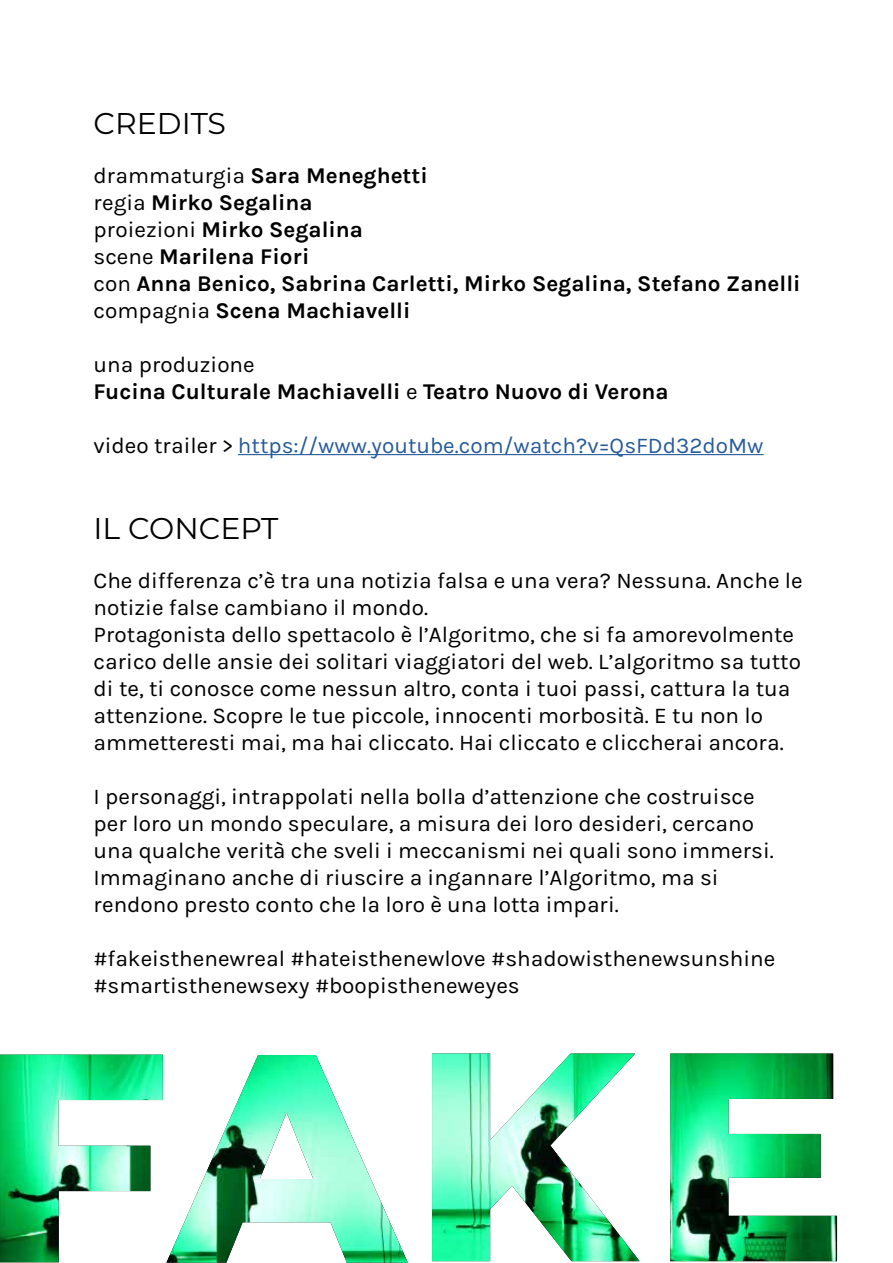
<style>
.page{position:relative;width:893px;height:1263px;background:#fff}
.page>*{position:absolute;margin:0;border:0;box-sizing:border-box;transform-origin:0 0}
.t1{font:30px "Montserrat";color:#000}
.t2{font:22.5px/27px "Karla";color:#000}
.t3{font:700 22.5px/27px "Karla";color:#000}
.t4{font:22.5px "Karla";color:#275b9b}
.s1{font-weight:400}
.s2{color:#000}
</style>
<div class="page">
<img style="left:0;top:1055px;width:163px;height:207px">
<img style="left:166px;top:1055px;width:242px;height:207px">
<img style="left:432px;top:1053px;width:208px;height:208px">
<img style="left:670px;top:1053px;width:167px;height:208px">
<hr style="left:238px;top:454px;width:526px;height:1px;background:#275b9b">
<h1 class="t1" style="left:94px;top:103px;width:134px">CREDITS</h1>
<p class="t3" style="left:94px;top:162px;width:708px"><span class="s1">drammaturgia</span> Sara Meneghetti<br><span class="s1">regia</span> Mirko Segalina<br><span class="s1">proiezioni</span> Mirko Segalina<br><span class="s1">scene</span> Marilena Fiori<br><span class="s1">con</span> Anna Benico, Sabrina Carletti, Mirko Segalina, Stefano Zanelli <span class="s1">compagnia</span> Scena Machiavelli</p>
<p class="t3" style="left:94px;top:351px;width:577px"><span class="s1">una produzione<br></span>Fucina Culturale Machiavelli <span class="s1">e</span> Teatro Nuovo di Verona</p>
<p class="t4" style="left:94px;top:433px;width:671px"><span class="s2">video trailer &gt;</span> https://www.youtube.com/watch?v=QsFDd32doMw</p>
<h1 class="t1" style="left:94px;top:508px;width:186px">IL CONCEPT</h1>
<p class="t2" style="left:94px;top:567px;width:711px">Che differenza c’è tra una notizia falsa e una vera? Nessuna. Anche le notizie false cambiano il mondo.<br>Protagonista dello spettacolo è l’Algoritmo, che si fa amorevolmente carico delle ansie dei solitari viaggiatori del web. L’algoritmo sa tutto di te, ti conosce come nessun altro, conta i tuoi passi, cattura la tua attenzione. Scopre le tue piccole, innocenti morbosità. E tu non lo ammetteresti mai, ma hai cliccato. Hai cliccato e cliccherai ancora.</p>
<p class="t2" style="left:94px;top:783px;width:682px">I personaggi, intrappolati nella bolla d’attenzione che costruisce per loro un mondo speculare, a misura dei loro desideri, cercano una qualche verità che sveli i meccanismi nei quali sono immersi.<br>Immaginano anche di riuscire a ingannare l’Algoritmo, ma si rendono presto conto che la loro è una lotta impari.</p>
<p class="t2" style="left:94px;top:945px;width:683px">#fakeisthenewreal #hateisthenewlove #shadowisthenewsunshine #smartisthenewsexy #boopistheneweyes</p>
</div>
